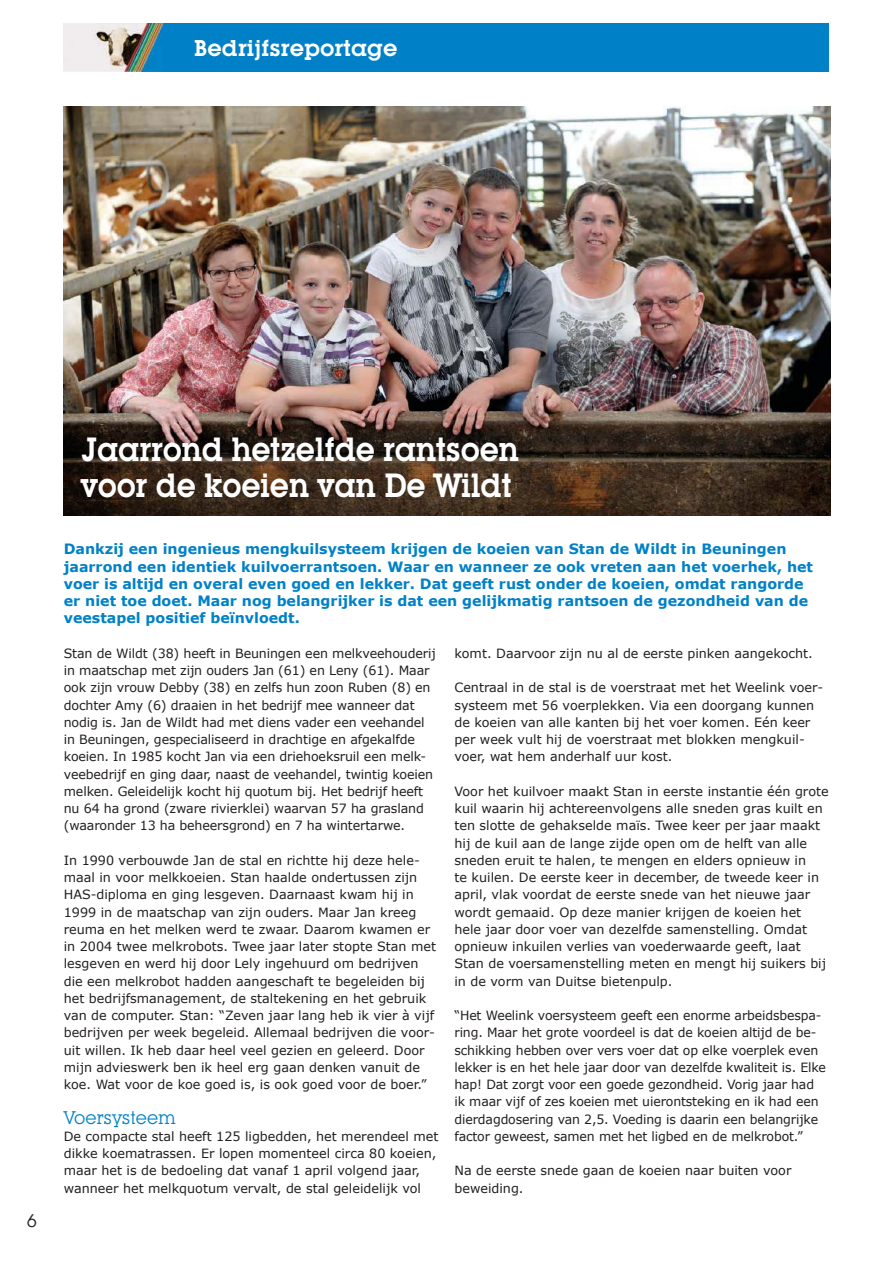
<style>
.page{position:relative;width:893px;height:1263px;background:#fff}
.page>*{position:absolute;margin:0;border:0;box-sizing:border-box;transform-origin:0 0}
.t1{font:600 33px/36px "Lubalin Graph IT Cby BT";letter-spacing:-.01em;color:#fff;scale:.91 1}
.t2{font:600 22.5px "Lubalin Graph IT Cby BT";color:#fff}
.t3{font:18px "Lubalin Graph IT Cby BT";color:#0081c7}
.t4{font:18px "Lubalin Graph IT Cby BT";color:#221e1f}
.t5{font:700 14.25px/17.2px "Verdana";color:#0081c7}
.t6{font:12.75px/17.2px "Verdana";color:#221e1f}
</style>
<div class="page">
<img style="left:64px;top:106px;width:766px;height:409px">
<img style="left:64px;top:24px;width:100px;height:48px">
<div style="left:164px;top:24px;width:665px;height:48px;background:#0081c7"></div>
<h2 class="t2" style="left:194px;top:40px;width:205px">Bedrijfsreportage</h2>
<h3 class="t4" style="left:27px;top:1214px;width:12px">6</h3>
<h1 class="t1" style="left:81px;top:434px;width:483px">Jaarrond hetzelfde rantsoen voor de koeien van De Wildt</h1>
<p class="t5" style="left:64px;top:542px;width:751px">Dankzij een ingenieus mengkuilsysteem krijgen de koeien van Stan de Wildt in Beuningen jaarrond een identiek kuilvoerrantsoen. Waar en wanneer ze ook vreten aan het voerhek, het voer is altijd en overal even goed en lekker. Dat geeft rust onder de koeien, omdat rangorde er niet toe doet. Maar nog belangrijker is dat een gelijkmatig rantsoen de gezondheid van de veestapel positief beïnvloedt.</p>
<p class="t6" style="left:64px;top:645px;width:374px">Stan de Wildt (38) heeft in Beuningen een melkveehouderij in maatschap met zijn ouders Jan (61) en Leny (61). Maar ook zijn vrouw Debby (38) en zelfs hun zoon Ruben (8) en dochter Amy (6) draaien in het bedrijf mee wanneer dat nodig is. Jan de Wildt had met diens vader een veehandel in Beuningen, gespecialiseerd in drachtige en afgekalfde koeien. In 1985 kocht Jan via een driehoeksruil een melk&shy;veebedrijf en ging daar, naast de veehandel, twintig koeien melken. Geleidelijk kocht hij quotum bij. Het bedrijf heeft nu 64 ha grond (zware rivierklei) waarvan 57 ha grasland (waaronder 13 ha beheersgrond) en 7 ha wintertarwe.</p>
<p class="t6" style="left:64px;top:852px;width:374px">In 1990 verbouwde Jan de stal en richtte hij deze hele&shy;maal in voor melkkoeien. Stan haalde ondertussen zijn HAS-diploma en ging lesgeven. Daarnaast kwam hij in 1999 in de maatschap van zijn ouders. Maar Jan kreeg reuma en het melken werd te zwaar. Daarom kwamen er in 2004 twee melkrobots. Twee jaar later stopte Stan met lesgeven en werd hij door Lely ingehuurd om bedrijven die een melkrobot hadden aangeschaft te begeleiden bij het bedrijfsmanagement, de staltekening en het gebruik van de computer. Stan: “Zeven jaar lang heb ik vier à vijf bedrijven per week begeleid. Allemaal bedrijven die voor&shy;uit willen. Ik heb daar heel veel gezien en geleerd. Door mijn advieswerk ben ik heel erg gaan denken vanuit de koe. Wat voor de koe goed is, is ook goed voor de boer.”</p>
<h3 class="t3" style="left:64px;top:1110px;width:114px">Voersysteem</h3>
<p class="t6" style="left:64px;top:1128px;width:376px">De compacte stal heeft 125 ligbedden, het merendeel met dikke koematrassen. Er lopen momenteel circa 80 koeien, maar het is de bedoeling dat vanaf 1 april volgend jaar, wanneer het melkquotum vervalt, de stal geleidelijk vol</p>
<p class="t6" style="left:454px;top:645px;width:360px">komt. Daarvoor zijn nu al de eerste pinken aangekocht.</p>
<p class="t6" style="left:454px;top:680px;width:370px">Centraal in de stal is de voerstraat met het Weelink voer&shy;systeem met 56 voerplekken. Via een doorgang kunnen de koeien van alle kanten bij het voer komen. Eén keer per week vult hij de voerstraat met blokken mengkuil&shy;voer, wat hem anderhalf uur kost.</p>
<p class="t6" style="left:454px;top:783px;width:376px">Voor het kuilvoer maakt Stan in eerste instantie één grote kuil waarin hij achtereenvolgens alle sneden gras kuilt en ten slotte de gehakselde maïs. Twee keer per jaar maakt hij de kuil aan de lange zijde open om de helft van alle sneden eruit te halen, te mengen en elders opnieuw in<br>te kuilen. De eerste keer in december, de tweede keer in april, vlak voordat de eerste snede van het nieuwe jaar wordt gemaaid. Op deze manier krijgen de koeien het hele jaar door voer van dezelfde samenstelling. Omdat opnieuw inkuilen verlies van voederwaarde geeft, laat Stan de voersamenstelling meten en mengt hij suikers bij in de vorm van Duitse bietenpulp.</p>
<p class="t6" style="left:454px;top:1007px;width:373px">“Het Weelink voersysteem geeft een enorme arbeidsbespa&shy;ring. Maar het grote voordeel is dat de koeien altijd de be&shy;schikking hebben over vers voer dat op elke voerplek even lekker is en het hele jaar door van dezelfde kwaliteit is. Elke hap! Dat zorgt voor een goede gezondheid. Vorig jaar had ik maar vijf of zes koeien met uierontsteking en ik had een dierdagdosering van 2,5. Voeding is daarin een belangrijke factor geweest, samen met het ligbed en de melkrobot.”</p>
<p class="t6" style="left:454px;top:1163px;width:338px">Na de eerste snede gaan de koeien naar buiten voor beweiding.</p>
</div>
